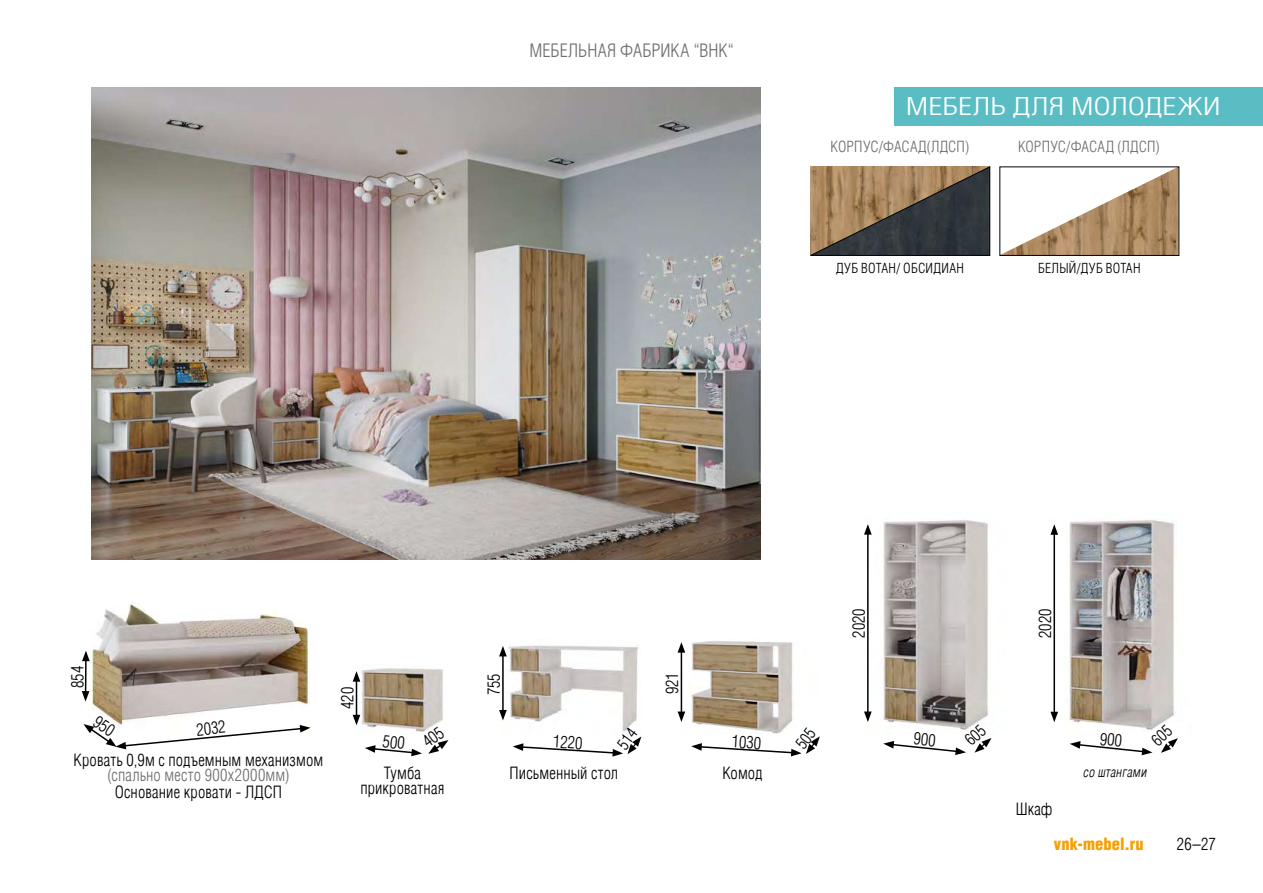
<style>
.page{position:relative;width:1263px;height:893px;background:#fff}
.page>*{position:absolute;margin:0;border:0;box-sizing:border-box;transform-origin:0 0}
.t1{font:300 condensed 24px "AG Letterica";color:#fff;scale:1.3 1}
.t2{font:300 condensed 18px "AG Letterica";letter-spacing:.005em;color:#706f6f}
.t3{font:300 condensed 16.5px/15px "AG Letterica";letter-spacing:.005em;color:#000;text-align:center}
.t4{font:300 condensed 16.5px "AG Letterica";letter-spacing:.015em;color:#706f6f}
.t5{font:300 condensed 16.5px "AG Letterica";letter-spacing:.01em;color:#f6a000}
.t6{font:300 condensed 15px "AG Letterica";letter-spacing:.005em;color:#706f6f}
.t7{font:300 condensed 13.5px "AG Letterica";letter-spacing:.02em;color:#000}
.t8{font:italic 300 condensed 13.5px "AG Letterica";letter-spacing:.015em;color:#000}
</style>
<div class="page">
<img style="left:91px;top:87px;width:669px;height:473px">
<img style="left:500px;top:645px;width:139px;height:82px">
<img style="left:680px;top:641px;width:113px;height:86px">
<img style="left:868px;top:520px;width:120px;height:204px">
<img style="left:1052px;top:518px;width:124px;height:206px">
<img style="left:91px;top:603px;width:219px;height:112px">
<img style="left:355px;top:668px;width:88px;height:47px">
<hr style="left:356px;top:679px;width:1px;height:38px;background:#000">
<svg style="left:353px;top:671px;width:7px;height:11px"></svg>
<hr style="left:502px;top:654px;width:2px;height:58px;background:#000">
<svg style="left:499px;top:646px;width:8px;height:10px"></svg>
<svg style="left:499px;top:710px;width:8px;height:10px"></svg>
<hr style="left:681px;top:650px;width:1px;height:64px;background:#000">
<svg style="left:678px;top:642px;width:7px;height:11px"></svg>
<svg style="left:678px;top:711px;width:7px;height:11px"></svg>
<hr style="left:867px;top:532px;width:1px;height:182px;background:#000">
<svg style="left:864px;top:524px;width:8px;height:11px"></svg>
<svg style="left:864px;top:711px;width:8px;height:11px"></svg>
<hr style="left:1053px;top:532px;width:2px;height:182px;background:#000">
<svg style="left:1050px;top:524px;width:8px;height:11px"></svg>
<svg style="left:1050px;top:712px;width:8px;height:10px"></svg>
<div style="left:894px;top:87px;width:369px;height:38px;background:#59bdc3"></div>
<img style="left:999px;top:167px;width:178px;height:88px">
<div style="left:1000px;top:167px;width:179px;height:89px;border:1px solid #000"></div>
<svg style="left:810px;top:166px;width:180px;height:90px;background:#6d5e4d"></svg>
<svg style="left:513px;top:727px;width:128px;height:30px"></svg>
<svg style="left:691px;top:727px;width:129px;height:29px"></svg>
<svg style="left:83px;top:715px;width:227px;height:34px"></svg>
<svg style="left:353px;top:715px;width:95px;height:41px"></svg>
<svg style="left:883px;top:724px;width:108px;height:31px"></svg>
<svg style="left:1070px;top:724px;width:108px;height:31px"></svg>
<svg style="left:81px;top:651px;width:9px;height:51px"></svg>
<p class="t2" style="left:529px;top:40px;width:206px">МЕБЕЛЬНАЯ ФАБРИКА “ВНК“</p>
<h1 class="t1" style="left:906px;top:92px;width:243px">МЕБЕЛЬ ДЛЯ МОЛОДЕЖИ</h1>
<p class="t6" style="left:1018px;top:138px;width:143px">КОРПУС/ФАСАД (ЛДСП)</p>
<p class="t6" style="left:831px;top:138px;width:140px">КОРПУС/ФАСАД(ЛДСП)</p>
<p class="t7" style="left:836px;top:260px;width:129px">ДУБ ВОТАН/ ОБСИДИАН</p>
<p class="t7" style="left:1038px;top:260px;width:104px">БЕЛЫЙ/ДУБ ВОТАН</p>
<p class="t3" style="left:196px;top:722px;width:31px;rotate:-6deg">2032</p>
<p class="t3" style="left:74px;top:752px;width:251px">Кровать 0,9м с подъемным механизмом</p>
<p class="t4" style="left:107px;top:765px;width:183px">(спально место 900х2000мм)</p>
<p class="t3" style="left:115px;top:785px;width:169px">Основание кровати - ЛДСП</p>
<p class="t3" style="left:340px;top:709px;width:23px;rotate:-90deg">420</p>
<p class="t3" style="left:486px;top:695px;width:23px;rotate:-90deg">755</p>
<p class="t3" style="left:664px;top:694px;width:23px;rotate:-90deg">921</p>
<p class="t3" style="left:554px;top:734px;width:31px;rotate:3deg">1220</p>
<p class="t3" style="left:732px;top:734px;width:31px;rotate:3deg">1030</p>
<p class="t3" style="left:360px;top:765px;width:86px">Тумба прикроватная</p>
<p class="t3" style="left:510px;top:765px;width:110px">Письменный стол</p>
<p class="t3" style="left:722px;top:765px;width:42px">Комод</p>
<p class="t3" style="left:851px;top:638px;width:31px;rotate:-90deg">2020</p>
<p class="t3" style="left:1037px;top:638px;width:31px;rotate:-90deg">2020</p>
<p class="t3" style="left:1016px;top:801px;width:38px">Шкаф</p>
<p class="t8" style="left:1083px;top:764px;width:65px">со штангами</p>
<p class="t5" style="left:1054px;top:834px;width:91px">vnk-mebel.ru</p>
<p class="t3" style="left:1177px;top:837px;width:40px">26–27</p>
</div>
